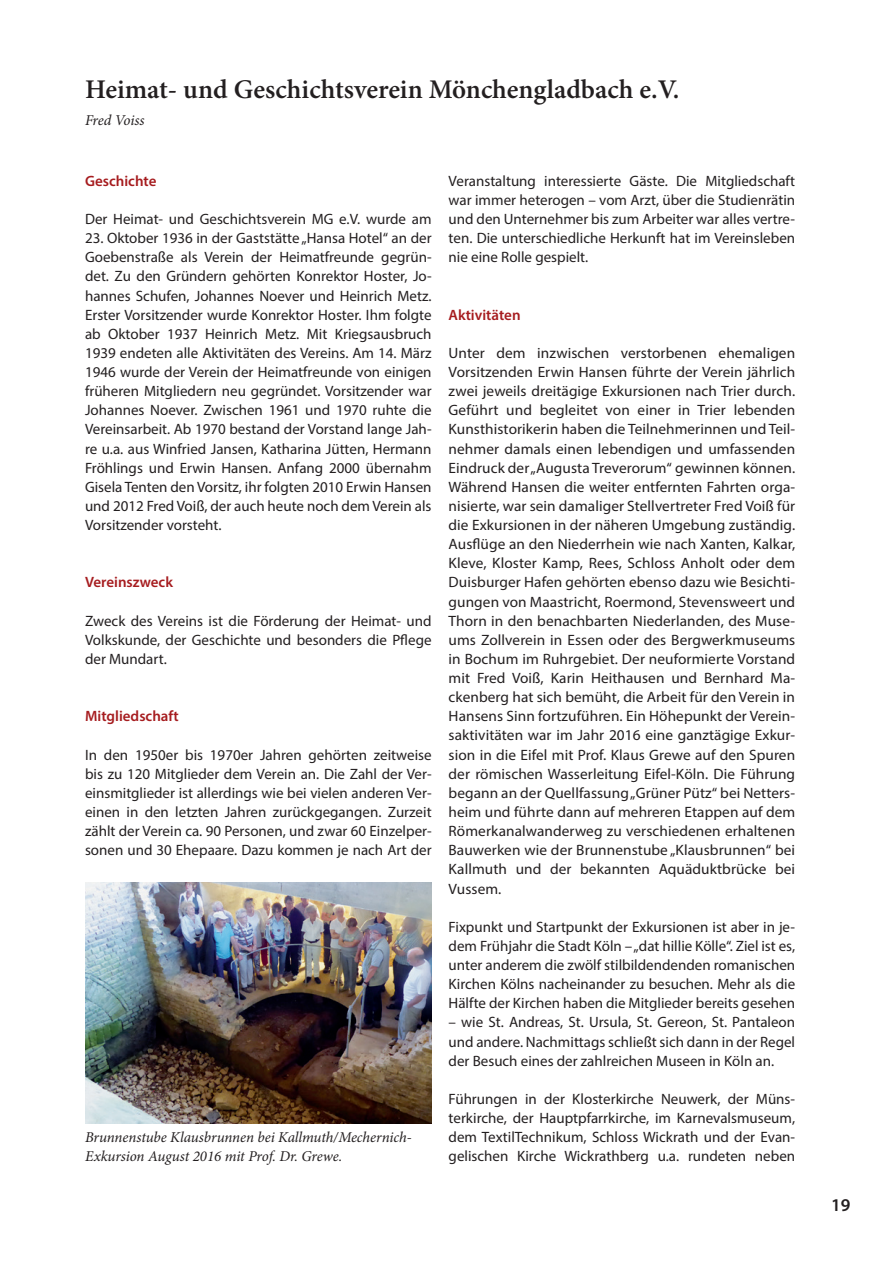
<style>
.page{position:relative;width:893px;height:1263px;background:#fff}
.page>*{position:absolute;margin:0;border:0;box-sizing:border-box;transform-origin:0 0}
.Ü_I{font:600 27px "Minion Pro";color:#231f20}
.t1{font:600 18px "Myriad Pro";color:#231f20}
.Fließtext{font:15px/19.2px "Myriad Pro";color:#231f20;text-align:justify}
.BU{font:italic 15px/19.2px "Minion Pro";letter-spacing:-.01em;color:#231f20}
.Zw_Ü{font:600 15px "Myriad Pro";color:#a61c1f}
.Ü_II{font:italic 15px "Minion Pro";letter-spacing:-.01em;color:#231f20}
</style>
<div class="page">
<img style="left:85px;top:882px;width:347px;height:241px">
<p class="Ü_I" style="left:85px;top:71px;width:596px">Heimat- und Geschichtsverein Mönchengladbach e.V.</p>
<p class="Ü_II" style="left:85px;top:110px;width:61px">Fred Voiss</p>
<p class="Zw_Ü" style="left:85px;top:171px;width:73px">Geschichte</p>
<p class="Fließtext" style="left:85px;top:209px;width:348px">Der Heimat- und Geschichtsverein MG e.V. wurde am</p>
<p class="Fließtext" style="left:85px;top:228px;width:348px">23. Oktober 1936 in der Gaststätte „Hansa Hotel“ an der Goebenstraße als Verein der Heimatfreunde gegrün&shy;det. Zu den Gründern gehörten Konrektor Hoster, Jo&shy;hannes Schufen, Johannes Noever und Heinrich Metz.<br>Erster Vorsitzender wurde Konrektor Hoster. Ihm folgte ab Oktober 1937 Heinrich Metz. Mit Kriegsausbruch 1939 endeten alle Aktivitäten des Vereins. Am 14. März 1946 wurde der Verein der Heimatfreunde von einigen früheren Mitgliedern neu gegründet. Vorsitzender war Johannes Noever. Zwischen 1961 und 1970 ruhte die Vereinsarbeit. Ab 1970 bestand der Vorstand lange Jah&shy;re u.a. aus Winfried Jansen, Katharina Jütten, Hermann Fröhlings und Erwin Hansen. Anfang 2000 übernahm Gisela Tenten den Vorsitz, ihr folgten 2010 Erwin Hansen und 2012 Fred Voiß, der auch heute noch dem Verein als Vorsitzender vorsteht.</p>
<p class="Zw_Ü" style="left:85px;top:573px;width:89px">Vereinszweck</p>
<p class="Fließtext" style="left:85px;top:611px;width:348px">Zweck des Vereins ist die Förderung der Heimat- und Volkskunde, der Geschichte und besonders die Pflege der Mundart.</p>
<p class="Zw_Ü" style="left:85px;top:707px;width:95px">Mitgliedschaft</p>
<p class="Fließtext" style="left:85px;top:745px;width:348px">In den 1950er bis 1970er Jahren gehörten zeitweise bis zu 120 Mitglieder dem Verein an. Die Zahl der Ver&shy;einsmitglieder ist allerdings wie bei vielen anderen Ver&shy;einen in den letzten Jahren zurückgegangen. Zurzeit zählt der Verein ca. 90 Personen, und zwar 60 Einzelper&shy;sonen und 30 Ehepaare. Dazu kommen je nach Art der</p>
<p class="BU" style="left:85px;top:1128px;width:328px">Brunnenstube Klausbrunnen bei Kallmuth/Mechernich-<br>Exkursion August 2016 mit Prof. Dr. Grewe.</p>
<p class="Fließtext" style="left:449px;top:171px;width:348px">Veranstaltung interessierte Gäste. Die Mitgliedschaft war immer heterogen – vom Arzt, über die Studienrätin und den Unternehmer bis zum Arbeiter war alles vertre&shy;ten. Die unterschiedliche Herkunft hat im Vereinsleben nie eine Rolle gespielt.</p>
<p class="Zw_Ü" style="left:449px;top:305px;width:73px">Aktivitäten</p>
<p class="Fließtext" style="left:449px;top:343px;width:348px">Unter dem inzwischen verstorbenen ehemaligen Vorsitzenden Erwin Hansen führte der Verein jährlich zwei jeweils dreitägige Exkursionen nach Trier durch.<br>Geführt und begleitet von einer in Trier lebenden Kunsthistorikerin haben die Teilnehmerinnen und Teil&shy;nehmer damals einen lebendigen und umfassenden Eindruck der „Augusta Treverorum“ gewinnen können.<br>Während Hansen die weiter entfernten Fahrten orga&shy;nisierte, war sein damaliger Stellvertreter Fred Voiß für die Exkursionen in der näheren Umgebung zuständig.<br>Ausflüge an den Niederrhein wie nach Xanten, Kalkar, Kleve, Kloster Kamp, Rees, Schloss Anholt oder dem Duisburger Hafen gehörten ebenso dazu wie Besichti&shy;gungen von Maastricht, Roermond, Stevensweert und Thorn in den benachbarten Niederlanden, des Muse&shy;ums Zollverein in Essen oder des Bergwerkmuseums in Bochum im Ruhrgebiet. Der neuformierte Vorstand mit Fred Voiß, Karin Heithausen und Bernhard Ma&shy;ckenberg hat sich bemüht, die Arbeit für den Verein in Hansens Sinn fortzuführen. Ein Höhepunkt der Verein&shy;saktivitäten war im Jahr 2016 eine ganztägige Exkur&shy;sion in die Eifel mit Prof. Klaus Grewe auf den Spuren der römischen Wasserleitung Eifel-Köln. Die Führung begann an der Quellfassung „Grüner Pütz“ bei Netters&shy;heim und führte dann auf mehreren Etappen auf dem Römerkanalwanderweg zu verschiedenen erhaltenen Bauwerken wie der Brunnenstube „Klausbrunnen“ bei Kallmuth und der bekannten Aquäduktbrücke bei Vussem.</p>
<p class="Fließtext" style="left:449px;top:917px;width:348px">Fixpunkt und Startpunkt der Exkursionen ist aber in je&shy;dem Frühjahr die Stadt Köln – „dat hillie Kölle“. Ziel ist es, unter anderem die zwölf stilbildendenden romanischen Kirchen Kölns nacheinander zu besuchen. Mehr als die Hälfte der Kirchen haben die Mitglieder bereits gesehen</p>
<p class="Fließtext" style="left:449px;top:1012px;width:348px">– wie St. Andreas, St. Ursula, St. Gereon, St. Pantaleon und andere. Nachmittags schließt sich dann in der Regel der Besuch eines der zahlreichen Museen in Köln an.</p>
<p class="Fließtext" style="left:449px;top:1089px;width:348px">Führungen in der Klosterkirche Neuwerk, der Müns&shy;terkirche, der Hauptpfarrkirche, im Karnevalsmuseum, dem TextilTechnikum, Schloss Wickrath und der Evan&shy;gelischen Kirche Wickrathberg u.a. rundeten neben</p>
<p class="t1" style="left:831px;top:1194px;width:21px">19</p>
</div>
